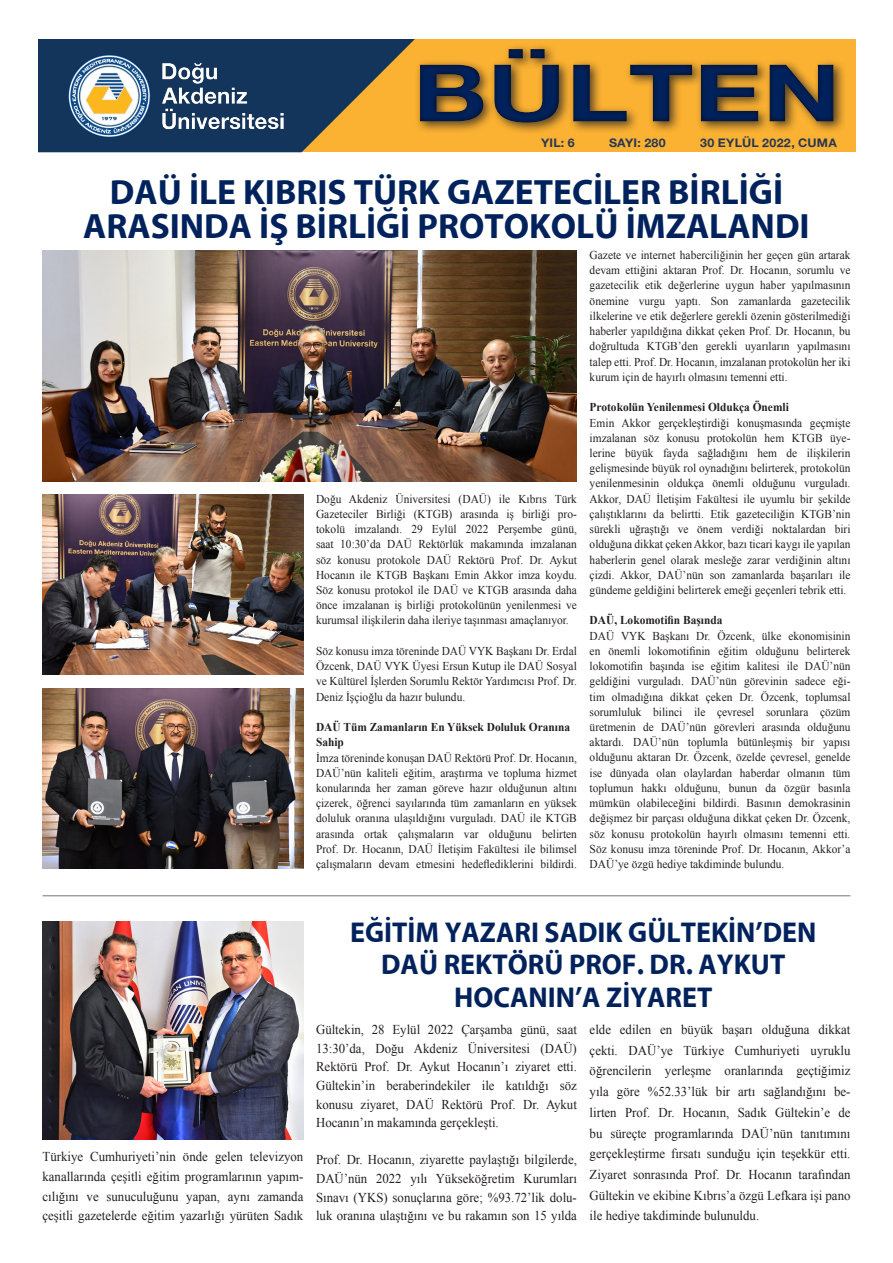
<style>
.page{position:relative;width:893px;height:1263px;background:#fff}
.page>*{position:absolute;margin:0;border:0;box-sizing:border-box;transform-origin:0 0}
.t1{font:700 79.35px "Helvetica Neue EMU";color:#00225c;scale:1.34 1}
.t2{font:700 35.4px "Myriad EMU";color:#00225c}
.t3{font:700 28.8px/32.7px "Myriad EMU";color:#00225c;text-align:center}
.t4{font:13.5px/20.7px "Times New Roman";color:#231f20;text-align:justify;scale:.95 1}
.t5{font:12px/15.1px "Times New Roman";color:#231f20;text-align:justify;scale:.95 1}
.t6{font:700 12px/15.1px "Times New Roman";color:#231f20;scale:.95 1}
.t7{font:700 11.85px "Helvetica Neue EMU";letter-spacing:.02em;color:#00225c;scale:1.05 1}
</style>
<div class="page">
<div style="left:0;top:30px;width:855px;height:122px;background:#fbb131"></div>
<svg style="left:37px;top:38px;width:380px;height:114px;fill:#13355c"></svg>
<div style="left:372px;top:44px;width:521px;height:95px;background:#231f20;opacity:.75"></div>
<div style="left:0;top:0;width:37px;height:283px;background:#fff"></div>
<div style="left:0;top:0;width:893px;height:38px;background:#fff"></div>
<img style="left:64px;top:51px;width:223px;height:89px">
<img style="left:43px;top:251px;width:534px;height:231px">
<img style="left:43px;top:494px;width:260px;height:181px">
<img style="left:43px;top:688px;width:260px;height:180px">
<hr style="left:43px;top:895px;width:807px;height:1px;background:#939598">
<img style="left:43px;top:921px;width:260px;height:218px">
<h1 class="t1" style="left:413px;top:44px;width:321px">BÜLTEN</h1>
<p class="t7" style="left:541px;top:135px;width:33px">YIL: 6</p>
<p class="t7" style="left:609px;top:135px;width:56px">SAYI: 280</p>
<p class="t7" style="left:700px;top:135px;width:132px">30 EYLÜL 2022, CUMA</p>
<p class="t2" style="left:110px;top:173px;width:675px">DAÜ İLE KIBRIS TÜRK GAZETECİLER BİRLİĞİ</p>
<p class="t2" style="left:83px;top:207px;width:728px">ARASINDA İŞ BİRLİĞİ PROTOKOLÜ İMZALANDI</p>
<p class="t5" style="left:316px;top:491px;width:276px">Doğu Akdeniz Üniversitesi (DAÜ) ile Kıbrıs Türk Gazeteciler Birliği (KTGB) arasında iş birliği pro&shy;tokolü imzalandı. 29 Eylül 2022 Perşembe günü, saat 10:30’da DAÜ Rektörlük makamında imzalanan söz konusu protokole DAÜ Rektörü Prof. Dr. Aykut Hocanın ile KTGB Başkanı Emin Akkor imza koydu.<br>Söz konusu protokol ile DAÜ ve KTGB arasında daha önce imzalanan iş birliği protokolünün yenilenmesi ve kurumsal ilişkilerin daha ileriye taşınması amaçlanıyor.</p>
<p class="t5" style="left:316px;top:643px;width:276px">Söz konusu imza töreninde DAÜ VYK Başkanı Dr. Erdal Özcenk, DAÜ VYK Üyesi Ersun Kutup ile DAÜ Sosyal ve Kültürel İşlerden Sorumlu Rektör Yardımcısı Prof. Dr.<br>Deniz İşçioğlu da hazır bulundu.</p>
<p class="t6" style="left:316px;top:719px;width:269px">DAÜ Tüm Zamanların En Yüksek Doluluk Oranına<br>Sahip</p>
<p class="t5" style="left:316px;top:750px;width:276px">İmza töreninde konuşan DAÜ Rektörü Prof. Dr. Hocanın, DAÜ’nün kaliteli eğitim, araştırma ve topluma hizmet konularında her zaman göreve hazır olduğunun altını çizerek, öğrenci sayılarında tüm zamanların en yüksek doluluk oranına ulaşıldığını vurguladı. DAÜ ile KTGB arasında ortak çalışmaların var olduğunu belirten Prof. Dr. Hocanın, DAÜ İletişim Fakültesi ile bilimsel çalışmaların devam etmesini hedeflediklerini bildirdi.</p>
<p class="t5" style="left:590px;top:247px;width:276px">Gazete ve internet haberciliğinin her geçen gün artarak devam ettiğini aktaran Prof. Dr. Hocanın, sorumlu ve gazetecilik etik değerlerine uygun haber yapılmasının önemine vurgu yaptı. Son zamanlarda gazetecilik ilkelerine ve etik değerlere gerekli özenin gösterilmediği haberler yapıldığına dikkat çeken Prof. Dr. Hocanın, bu doğrultuda KTGB’den gerekli uyarıların yapılmasını talep etti. Prof. Dr. Hocanın, imzalanan protokolün her iki kurum için de hayırlı olmasını temenni etti.</p>
<p class="t6" style="left:590px;top:399px;width:211px">Protokolün Yenilenmesi Oldukça Önemli</p>
<p class="t5" style="left:590px;top:415px;width:276px">Emin Akkor gerçekleştirdiği konuşmasında geçmişte imzalanan söz konusu protokolün hem KTGB üye&shy;lerine büyük fayda sağladığını hem de ilişkilerin gelişmesinde büyük rol oynadığını belirterek, protokolün yenilenmesinin oldukça önemli olduğunu vurguladı.<br>Akkor, DAÜ İletişim Fakültesi ile uyumlu bir şekilde çalıştıklarını da belirtti. Etik gazeteciliğin KTGB’nin sürekli uğraştığı ve önem verdiği noktalardan biri olduğuna dikkat çeken Akkor, bazı ticari kaygı ile yapılan haberlerin genel olarak mesleğe zarar verdiğinin altını çizdi. Akkor, DAÜ’nün son zamanlarda başarıları ile gündeme geldiğini belirterek emeği geçenleri tebrik etti.</p>
<p class="t6" style="left:590px;top:612px;width:141px">DAÜ, Lokomotifin Başında</p>
<p class="t5" style="left:590px;top:628px;width:276px">DAÜ VYK Başkanı Dr. Özcenk, ülke ekonomisinin en önemli lokomotifinin eğitim olduğunu belirterek lokomotifin başında ise eğitim kalitesi ile DAÜ’nün geldiğini vurguladı. DAÜ’nün görevinin sadece eği&shy;tim olmadığına dikkat çeken Dr. Özcenk, toplumsal sorumluluk bilinci ile çevresel sorunlara çözüm üretmenin de DAÜ’nün görevleri arasında olduğunu aktardı. DAÜ’nün toplumla bütünleşmiş bir yapısı olduğunu aktaran Dr. Özcenk, özelde çevresel, genelde ise dünyada olan olaylardan haberdar olmanın tüm toplumun hakkı olduğunu, bunun da özgür basınla mümkün olabileceğini bildirdi. Basının demokrasinin değişmez bir parçası olduğuna dikkat çeken Dr. Özcenk, söz konusu protokolün hayırlı olmasını temenni etti.<br>Söz konusu imza töreninde Prof. Dr. Hocanın, Akkor’a DAÜ’ye özgü hediye takdiminde bulundu.</p>
<p class="t4" style="left:43px;top:1147px;width:276px;line-height:19.6px">Türkiye Cumhuriyeti’nin önde gelen televizyon kanallarında çeşitli eğitim programlarının yapım&shy;cılığını ve sunuculuğunu yapan, aynı zamanda çeşitli gazetelerde eğitim yazarlığı yürüten Sadık</p>
<p class="t3" style="left:350px;top:916px;width:468px">EĞİTİM YAZARI SADIK GÜLTEKİN’DEN</p>
<p class="t3" style="left:381px;top:949px;width:406px">DAÜ REKTÖRÜ PROF. DR. AYKUT<br>HOCANIN’A ZİYARET</p>
<p class="t4" style="left:316px;top:1020px;width:276px;line-height:18.6px">Gültekin, 28 Eylül 2022 Çarşamba günü, saat 13:30’da, Doğu Akdeniz Üniversitesi (DAÜ)<br>Rektörü Prof. Dr. Aykut Hocanın’ı ziyaret etti.<br>Gültekin’in beraberindekiler ile katıldığı söz konusu ziyaret, DAÜ Rektörü Prof. Dr. Aykut Hocanın’ın makamında gerçekleşti.</p>
<p class="t4" style="left:316px;top:1150px;width:276px;line-height:18.6px">Prof. Dr. Hocanın, ziyarette paylaştığı bilgilerde, DAÜ’nün 2022 yılı Yükseköğretim Kurumları Sınavı (YKS) sonuçlarına göre; %93.72’lik dolu&shy;luk oranına ulaştığını ve bu rakamın son 15 yılda</p>
<p class="t4" style="left:590px;top:1019px;width:276px">elde edilen en büyük başarı olduğuna dikkat çekti. DAÜ’ye Türkiye Cumhuriyeti uyruklu öğrencilerin yerleşme oranlarında geçtiğimiz yıla göre %52.33’lük bir artı sağlandığını be&shy;lirten Prof. Dr. Hocanın, Sadık Gültekin’e de bu süreçte programlarında DAÜ’nün tanıtımını gerçekleştirme fırsatı sunduğu için teşekkür etti.<br>Ziyaret sonrasında Prof. Dr. Hocanın tarafından Gültekin ve ekibine Kıbrıs’a özgü Lefkara işi pano ile hediye takdiminde bulunuldu.</p>
</div>
